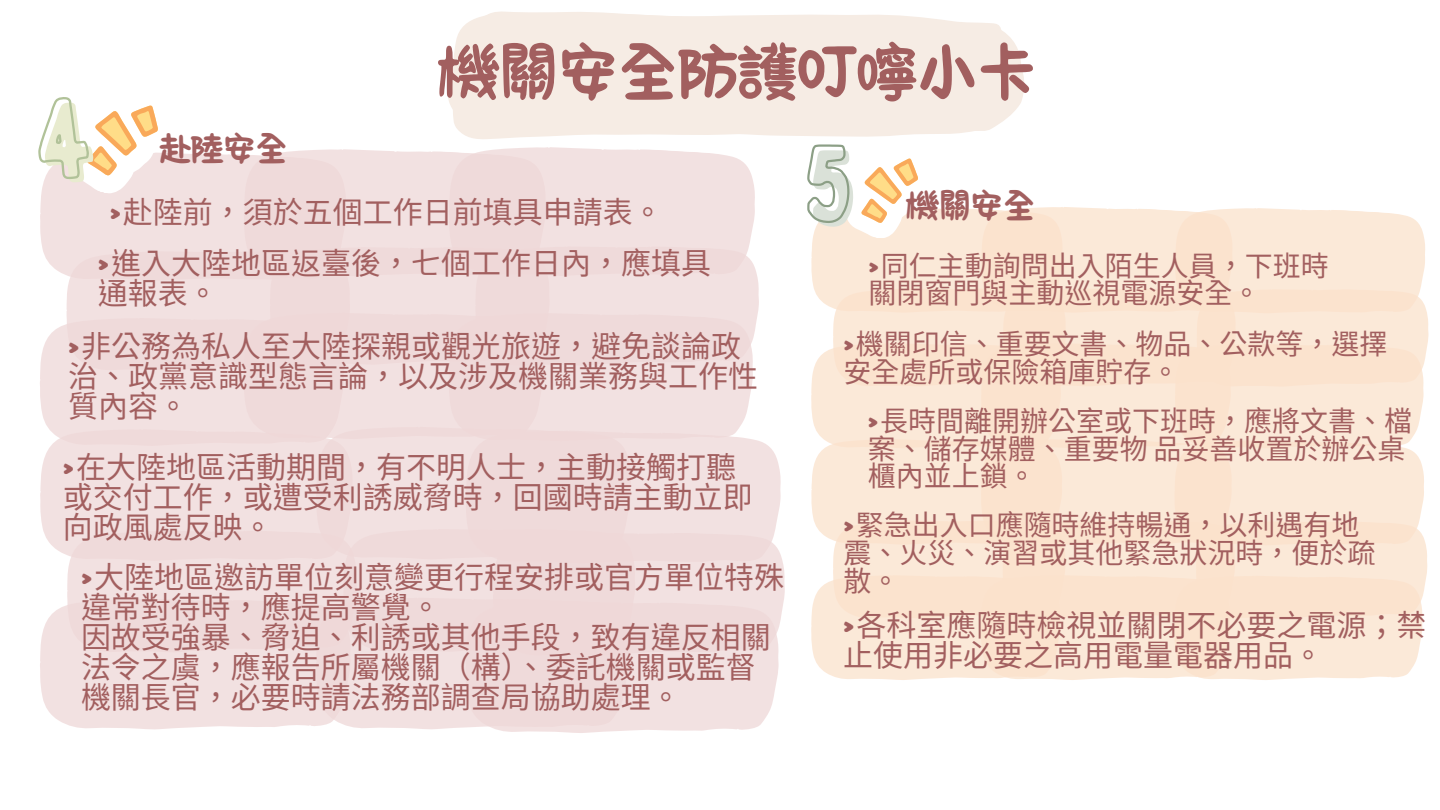
<style>
.page{position:relative;width:1440px;height:810px;background:#fff}
.page>*{position:absolute;margin:0;border:0;box-sizing:border-box;transform-origin:0 0}
.t1{font:107.7px "Bobby Jones Soft";color:#dae1d8}
.t2{font:66.5px "Canva Niuniu TC";color:#a25f5f}
.t3{font:35.7px "Canva Niuniu TC";color:#a25f5f}
.t4{font:30px/30px "Noto Sans CJ Ksc";color:#a25f5f}
.t5{font:28px/27.8px "Noto Sans CJ Ksc";color:#a25f5f}
.s1{font-family:"Bobby Jones Soft"}
</style>
<div class="page">
<svg style="left:448px;top:11px;width:576px;height:126px;fill:#f6ece4"></svg>
<div style="left:40px;top:154px;width:200px;height:120px;background:#f2e1e1"></div>
<svg style="left:40px;top:325px;width:24px;height:93px;fill:#f2e1e1"></svg>
<div style="left:240px;top:149px;width:205px;height:90px;background:#f2e1e1"></div>
<svg style="left:445px;top:137px;width:310px;height:102px;fill:#f2e1e1"></svg>
<div style="left:64px;top:239px;width:695px;height:181px;background:#efdada"></div>
<div style="left:40px;top:418px;width:272px;height:136px;background:#f2e1e1"></div>
<svg style="left:40px;top:606px;width:272px;height:124px;fill:#f2e1e1"></svg>
<div style="left:312px;top:416px;width:323px;height:105px;background:#f2e1e1"></div>
<div style="left:312px;top:666px;width:150px;height:63px;background:#f2e1e1"></div>
<div style="left:461px;top:420px;width:320px;height:101px;background:#f2e1e1"></div>
<div style="left:64px;top:521px;width:721px;height:145px;background:#efdada"></div>
<div style="left:462px;top:592px;width:320px;height:141px;background:#efdada"></div>
<svg style="left:807px;top:144px;width:622px;height:536px"></svg>
<svg style="left:38px;top:97px;width:147px;height:102px"></svg>
<p class="t2" style="left:439px;top:38px;width:600px">機關安全防護叮嚀小卡</p>
<p class="t3" style="left:159px;top:130px;width:130px">赴陸安全</p>
<h1 class="t1" style="left:809px;top:122px;width:53px">5</h1>
<p class="t4" style="left:110px;top:195px;width:534px"><span class="s1">&gt;</span>赴陸前， 須於五個工作日前填具申請表。</p>
<h2 class="t3" style="left:907px;top:188px;width:130px">機關安全</h2>
<p class="t5" style="left:869px;top:250px;width:458px"><span class="s1">&gt;</span>同仁主動詢問出入陌生人員， 下班時</p>
<p class="t5" style="left:869px;top:278px;width:374px">關閉窗門與主動巡視電源安全。</p>
<p class="t5" style="left:843px;top:328px;width:546px"><span class="s1">&gt;</span>機關印信、 重要文書、 物品、 公款等， 選擇安全處所或保險箱庫貯存。</p>
<h1 class="t4" style="left:98px;top:247px;width:615px"><span class="s1">&gt;</span>進入大陸地區返臺後， 七個工作日內， 應填具通報表。</h1>
<h2 class="t4" style="left:68px;top:329px;width:691px"><span class="s1">&gt;</span>非公務為私人至大陸探親或觀光旅遊， 避免談論政治、 政黨意識型態言論， 以及涉及機關業務與工作性質內容。</h2>
<p class="t5" style="left:868px;top:405px;width:546px"><span class="s1">&gt;</span>長時間離開辦公室或下班時， 應將文書、 檔案、 儲存媒體、 重要物品妥善收置於辦公桌櫃內並上鎖。</p>
<p class="t4" style="left:63px;top:450px;width:691px"><span class="s1">&gt;</span>在大陸地區活動期間， 有不明人士， 主動接觸打聽或交付工作， 或遭受利誘威脅時， 回國時請主動立即向政風處反映。</p>
<p class="t5" style="left:843px;top:510px;width:532px"><span class="s1">&gt;</span>緊急出入口應隨時維持暢通， 以利遇有地震、 火災、 演習或其他緊急狀況時， 便於疏散。</p>
<p class="t4" style="left:81px;top:561px;width:703px"><span class="s1">&gt;</span>大陸地區邀訪單位刻意變更行程安排或官方單位特殊</p>
<p class="t4" style="left:81px;top:591px;width:341px">違常對待時， 應提高警覺。</p>
<p class="t4" style="left:81px;top:621px;width:691px">因故受強暴、 脅迫、 利誘或其他手段， 致有違反相關</p>
<p class="t4" style="left:81px;top:651px;width:676px">法令之虞， 應報告所屬機關（構）、 委託機關或監督</p>
<p class="t4" style="left:81px;top:681px;width:581px">機關長官， 必要時請法務部調查局協助處理。</p>
<p class="t4" style="left:843px;top:608px;width:582px"><span class="s1">&gt;</span>各科室應隨時檢視並關閉不必要之電源； 禁止使用非必要之高用電量電器用品。</p>
</div>
